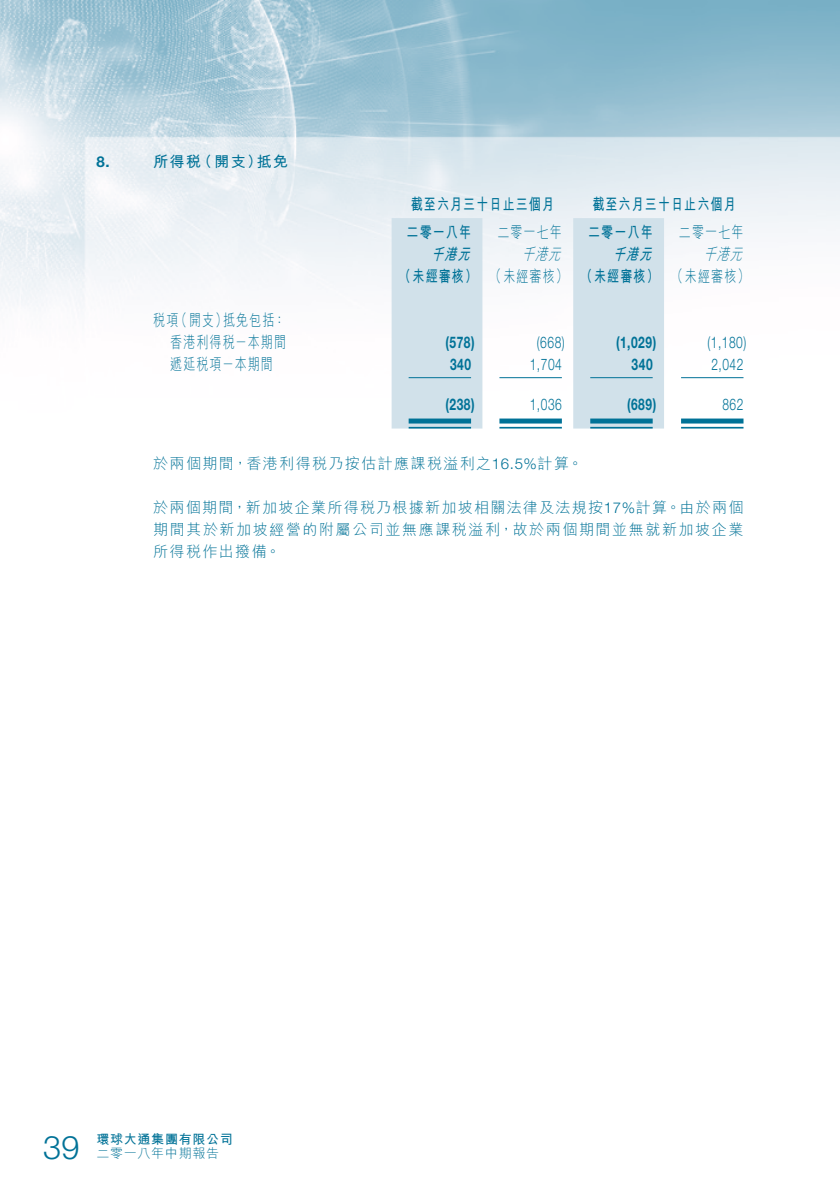
<style>
.page{position:relative;width:840px;height:1191px;background:#fff}
.page>*{position:absolute;margin:0;border:0;box-sizing:border-box;transform-origin:0 0}
.t1{font:300 32.4px "Helvetica Neue LT Std";color:#007297}
.Body_Text{font:300 16px "M Hei HK";letter-spacing:.095em;color:#007297;scale:.75 1}
.Body_Text-2{font:700 16px "M Hei HK";letter-spacing:.095em;color:#007297;scale:.75 1}
.Body_Text-3{font:300 16px "Helvetica Neue LT Std";letter-spacing:.045em;color:#007297;scale:.75 1}
.Body_Text-4{font:700 16px "Helvetica Neue LT Std";letter-spacing:.045em;color:#007297;scale:.75 1}
.Body_Text-5{font:italic 700 16px "M Hei HK";color:#007297;scale:.75 1}
.Body_Text-6{font:italic 300 16px "M Hei HK";color:#007297;scale:.75 1}
.Notes{font:300 15px/22px "M Hei HK";letter-spacing:.105em;color:#007297;text-align:justify}
.Notes_HD1{font:700 15px "M Hei HK";letter-spacing:.095em;color:#007297}
.Notes_HD1-2{font:700 15px "Helvetica Neue LT Std";color:#007297}
.t2{font:700 13px "M Hei HK";letter-spacing:.055em;color:#007297}
.t3{font:300 13px "M Hei HK";letter-spacing:.055em;color:#007297}
.s1{font-family:"Helvetica Neue LT Std"}
</style>
<div class="page">
<img style="left:0;top:0;width:839px;height:429px">
<svg style="left:391px;top:218px;width:272px;height:210px;fill:#d1e1ea"></svg>
<hr style="left:408px;top:377px;width:63px;height:1px;background:#007297">
<hr style="left:499px;top:377px;width:62px;height:1px;background:#007297">
<hr style="left:590px;top:377px;width:62px;height:1px;background:#007297">
<hr style="left:680px;top:377px;width:63px;height:1px;background:#007297">
<div style="left:408px;top:418px;width:63px;height:5px;background:#007297"></div>
<hr style="left:408px;top:427px;width:63px;height:1px;background:#007297">
<div style="left:499px;top:418px;width:62px;height:5px;background:#007297"></div>
<hr style="left:499px;top:427px;width:62px;height:1px;background:#007297">
<div style="left:590px;top:418px;width:62px;height:5px;background:#007297"></div>
<hr style="left:590px;top:427px;width:62px;height:1px;background:#007297">
<div style="left:680px;top:418px;width:63px;height:5px;background:#007297"></div>
<hr style="left:680px;top:427px;width:63px;height:1px;background:#007297">
<p class="Notes_HD1-2" style="left:96px;top:152px;width:15px">8.</p>
<p class="Notes_HD1" style="left:153px;top:150px;width:136px">所得稅（開支）抵免</p>
<p class="Body_Text-2" style="left:410px;top:193px;width:192px">截至六月三十日止三個月</p>
<p class="Body_Text-2" style="left:592px;top:193px;width:192px">截至六月三十日止六個月</p>
<p class="Body_Text-2" style="left:406px;top:221px;width:87px">二零一八年</p>
<p class="Body_Text" style="left:497px;top:224px;width:87px">二零一七年</p>
<p class="Body_Text-2" style="left:588px;top:221px;width:87px">二零一八年</p>
<p class="Body_Text" style="left:678px;top:224px;width:87px">二零一七年</p>
<p class="Body_Text-5" style="left:431px;top:243px;width:60px">千港元</p>
<p class="Body_Text-6" style="left:521px;top:246px;width:58px">千港元</p>
<p class="Body_Text-5" style="left:612px;top:243px;width:60px">千港元</p>
<p class="Body_Text-6" style="left:703px;top:246px;width:58px">千港元</p>
<p class="Body_Text-2" style="left:398px;top:265px;width:106px">（未經審核）</p>
<p class="Body_Text" style="left:489px;top:268px;width:106px">（未經審核）</p>
<p class="Body_Text-2" style="left:580px;top:265px;width:106px">（未經審核）</p>
<p class="Body_Text" style="left:671px;top:268px;width:106px">（未經審核）</p>
<p class="Body_Text" style="left:153px;top:312px;width:178px">稅項（開支）抵免包括：</p>
<p class="Body_Text" style="left:170px;top:334px;width:156px">香港利得稅－本期間</p>
<p class="Body_Text-4" style="left:445px;top:332px;width:40px">(578)</p>
<p class="Body_Text-3" style="left:536px;top:333px;width:39px">(668)</p>
<p class="Body_Text-4" style="left:615px;top:332px;width:55px">(1,029)</p>
<p class="Body_Text-3" style="left:707px;top:333px;width:53px">(1,180)</p>
<p class="Body_Text" style="left:170px;top:356px;width:138px">遞延稅項－本期間</p>
<p class="Body_Text-4" style="left:450px;top:354px;width:30px">340</p>
<p class="Body_Text-3" style="left:529px;top:355px;width:44px">1,704</p>
<p class="Body_Text-4" style="left:631px;top:354px;width:30px">340</p>
<p class="Body_Text-3" style="left:711px;top:355px;width:44px">2,042</p>
<p class="Body_Text-4" style="left:445px;top:394px;width:40px">(238)</p>
<p class="Body_Text-3" style="left:529px;top:394px;width:44px">1,036</p>
<p class="Body_Text-4" style="left:626px;top:394px;width:40px">(689)</p>
<p class="Body_Text-3" style="left:722px;top:394px;width:30px">862</p>
<p class="Notes" style="left:153px;top:452px;width:431px">於兩個期間，香港利得稅乃按估計應課稅溢利之<span class="s1">16.5%</span>計算。</p>
<p class="Notes" style="left:153px;top:496px;width:591px">於兩個期間，新加坡企業所得稅乃根據新加坡相關法律及法規按<span class="s1">17%</span>計算。由於兩個期間其於新加坡經營的附屬公司並無應課稅溢利，故於兩個期間並無就新加坡企業所得稅作出撥備。</p>
<p class="t2" style="left:96px;top:1130px;width:138px">環球大通集團有限公司</p>
<h1 class="t1" style="left:43px;top:1127px;width:38px">39</h1>
<p class="t3" style="left:96px;top:1147px;width:124px">二零一八年中期報告</p>
</div>
